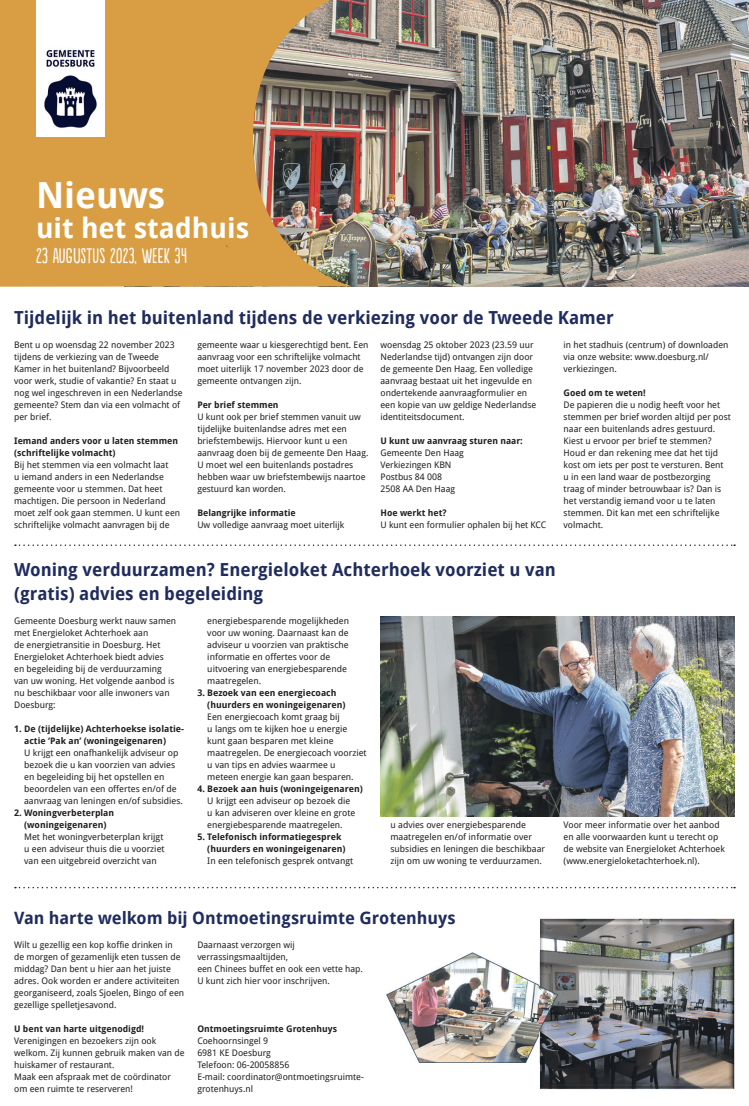
<style>
.page{position:relative;width:749px;height:1106px;background:#fff}
.page>*{position:absolute;margin:0;border:0;box-sizing:border-box;transform-origin:0 0}
.t1{font:700 36px "Droid Sans";color:#fff}
.t2{font:700 28px "Droid Sans";color:#fff}
.t3{font:20px "Populaire";letter-spacing:.02em;color:#fff}
.t4{font:700 18px/24px "Droid Sans";color:#202c5f}
.t5{font:700 17px "Droid Sans";letter-spacing:-.005em;color:#202c5f}
.t6{font:9px/12px "Droid Sans";color:#231f20}
.t7{font:700 9px/12px "Droid Sans";color:#231f20}
</style>
<div class="page">
<svg style="left:15px;top:544px;width:719px;height:2px"></svg>
<svg style="left:15px;top:886px;width:719px;height:2px"></svg>
<img style="left:380px;top:616px;width:354px;height:200px">
<img style="left:539px;top:918px;width:195px;height:171px">
<img style="left:386px;top:952px;width:171px;height:110px">
<img style="left:351px;top:0;width:397px;height:286px">
<svg style="left:0;top:0;width:351px;height:287px;background:#c4934c"></svg>
<img style="left:36px;top:0;width:68px;height:137px">
<h1 class="t1" style="left:36px;top:174px;width:130px">Nieuws</h1>
<h2 class="t2" style="left:36px;top:211px;width:214px">uit het stadhuis</h2>
<h3 class="t3" style="left:36px;top:244px;width:152px">23 AUGUSTUS 2023, WEEK 34</h3>
<h3 class="t4" style="left:14px;top:306px;width:601px">Tijdelijk in het buitenland tijdens de verkiezing voor de Tweede Kamer</h3>
<p class="t6" style="left:14px;top:339px;width:170px">Bent u op woensdag 22 november 2023 tijdens de verkiezing van de Tweede Kamer in het buitenland? Bijvoorbeeld voor werk, studie of vakantie? En staat u nog wel ingeschreven in een Nederlandse gemeente? Stem dan via een volmacht of per brief.</p>
<p class="t7" style="left:14px;top:435px;width:165px">Iemand anders voor u laten stemmen (schriftelijke volmacht)</p>
<p class="t6" style="left:14px;top:459px;width:167px">Bij het stemmen via een volmacht laat<br>u iemand anders in een Nederlandse gemeente voor u stemmen. Dat heet machtigen. Die persoon in Nederland moet zelf ook gaan stemmen. U kunt een schriftelijke volmacht aanvragen bij de</p>
<p class="t6" style="left:563px;top:339px;width:166px">in het stadhuis (centrum) of downloaden via onze website: www.doesburg.nl/ verkiezingen.</p>
<p class="t7" style="left:563px;top:387px;width:84px">Goed om te weten!</p>
<p class="t6" style="left:563px;top:399px;width:169px">De papieren die u nodig heeft voor het stemmen per brief worden altijd per post naar een buitenlands adres gestuurd.<br>Kiest u ervoor per brief te stemmen?<br>Houd er dan rekening mee dat het tijd kost om iets per post te versturen. Bent u in een land waar de postbezorging traag of minder betrouwbaar is? Dan is het verstandig iemand voor u te laten stemmen. Dit kan met een schriftelijke volmacht.</p>
<p class="t6" style="left:380px;top:339px;width:157px">woensdag 25 oktober 2023 (23.59 uur Nederlandse tijd) ontvangen zijn door de gemeente Den Haag. Een volledige aanvraag bestaat uit het ingevulde en ondertekende aanvraagformulier en een kopie van uw geldige Nederlandse identiteitsdocument.</p>
<p class="t7" style="left:380px;top:435px;width:144px">U kunt uw aanvraag sturen naar:</p>
<p class="t6" style="left:380px;top:447px;width:85px">Gemeente Den Haag<br>Verkiezingen KBN<br>Postbus 84 008<br>2508 AA Den Haag</p>
<p class="t7" style="left:380px;top:507px;width:67px">Hoe werkt het?</p>
<p class="t6" style="left:380px;top:519px;width:167px">U kunt een formulier ophalen bij het KCC</p>
<p class="t6" style="left:197px;top:339px;width:173px">gemeente waar u kiesgerechtigd bent. Een aanvraag voor een schriftelijke volmacht moet uiterlijk 17 november 2023 door de gemeente ontvangen zijn.</p>
<p class="t7" style="left:197px;top:399px;width:83px">Per brief stemmen</p>
<p class="t6" style="left:197px;top:411px;width:173px">U kunt ook per brief stemmen vanuit uw tijdelijke buitenlandse adres met een briefstembewijs. Hiervoor kunt u een aanvraag doen bij de gemeente Den Haag.<br>U moet wel een buitenlands postadres hebben waar uw briefstembewijs naartoe gestuurd kan worden.</p>
<p class="t7" style="left:197px;top:507px;width:100px">Belangrijke informatie</p>
<p class="t6" style="left:197px;top:519px;width:148px">Uw volledige aanvraag moet uiterlijk</p>
<h3 class="t4" style="left:14px;top:558px;width:543px">Woning verduurzamen? Energieloket Achterhoek voorziet u van (gratis) advies en begeleiding</h3>
<p class="t6" style="left:14px;top:615px;width:163px">Gemeente Doesburg werkt nauw samen met Energieloket Achterhoek aan<br>de energietransitie in Doesburg. Het Energieloket Achterhoek biedt advies<br>en begeleiding bij de verduurzaming van uw woning. Het volgende aanbod is nu beschikbaar voor alle inwoners van Doesburg:</p>
<p class="t7" style="left:24px;top:723px;width:161px;text-indent:-10px">1. De (tijdelijke) Achterhoekse isolatie&shy;actie ‘Pak an’ (woningeigenaren)</p>
<p class="t6" style="left:24px;top:747px;width:160px">U krijgt een onafhankelijk adviseur op bezoek die u kan voorzien van advies en begeleiding bij het opstellen en beoordelen van een offertes en/of de aanvraag van leningen en/of subsidies.</p>
<p class="t7" style="left:14px;top:807px;width:101px;text-align:center">2. Woningverbeterplan (woningeigenaren)</p>
<p class="t6" style="left:24px;top:831px;width:142px">Met het woningverbeterplan krijgt u een adviseur thuis die u voorziet van een uitgebreid overzicht van</p>
<p class="t6" style="left:207px;top:615px;width:143px">energiebesparende mogelijkheden voor uw woning. Daarnaast kan de adviseur u voorzien van praktische informatie en offertes voor de uitvoering van energiebesparende maatregelen.</p>
<p class="t7" style="left:207px;top:687px;width:140px;text-indent:-10px">3. Bezoek van een energiecoach (huurders en woningeigenaren)</p>
<p class="t6" style="left:207px;top:711px;width:161px">Een energiecoach komt graag bij<br>u langs om te kijken hoe u energie kunt gaan besparen met kleine maatregelen. De energiecoach voorziet u van tips en advies waarmee u meteen energie kan gaan besparen.</p>
<p class="t7" style="left:197px;top:783px;width:167px">4. Bezoek aan huis (woningeigenaren)</p>
<p class="t6" style="left:207px;top:795px;width:150px">U krijgt een adviseur op bezoek die u kan adviseren over kleine en grote energiebesparende maatregelen.</p>
<p class="t7" style="left:207px;top:831px;width:140px;text-indent:-10px">5. Telefonisch informatiegesprek (huurders en woningeigenaren)</p>
<p class="t6" style="left:207px;top:855px;width:147px">In een telefonisch gesprek ontvangt</p>
<p class="t6" style="left:390px;top:819px;width:156px">u advies over energiebesparende maatregelen en/of informatie over subsidies en leningen die beschikbaar zijn om uw woning te verduurzamen.</p>
<p class="t6" style="left:563px;top:819px;width:163px">Voor meer informatie over het aanbod en alle voorwaarden kunt u terecht op de website van Energieloket Achterhoek (www.energieloketachterhoek.nl).</p>
<h3 class="t5" style="left:14px;top:908px;width:443px">Van harte welkom bij Ontmoetingsruimte Grotenhuys</h3>
<p class="t6" style="left:14px;top:939px;width:171px">Wilt u gezellig een kop koffie drinken in de morgen of gezamenlijk eten tussen de middag? Dan bent u hier aan het juiste adres. Ook worden er andere activiteiten georganiseerd, zoals Sjoelen, Bingo of een gezellige spelletjesavond.</p>
<p class="t7" style="left:14px;top:1023px;width:131px">U bent van harte uitgenodigd!</p>
<p class="t6" style="left:14px;top:1035px;width:172px">Verenigingen en bezoekers zijn ook welkom. Zij kunnen gebruik maken van de huiskamer of restaurant.<br>Maak een afspraak met de coördinator om een ruimte te reserveren!</p>
<p class="t6" style="left:197px;top:939px;width:167px">Daarnaast verzorgen wij verrassingsmaaltijden,<br>een Chinees buffet en ook een vette hap.<br>U kunt zich hier voor inschrijven.</p>
<p class="t7" style="left:197px;top:1023px;width:141px">Ontmoetingsruimte Grotenhuys</p>
<p class="t6" style="left:197px;top:1035px;width:168px">Coehoornsingel 9<br>6981 KE Doesburg<br>Telefoon: 06-20058856<br>E-mail: coordinator@ontmoetingsruimte&shy;grotenhuys.nl</p>
</div>
